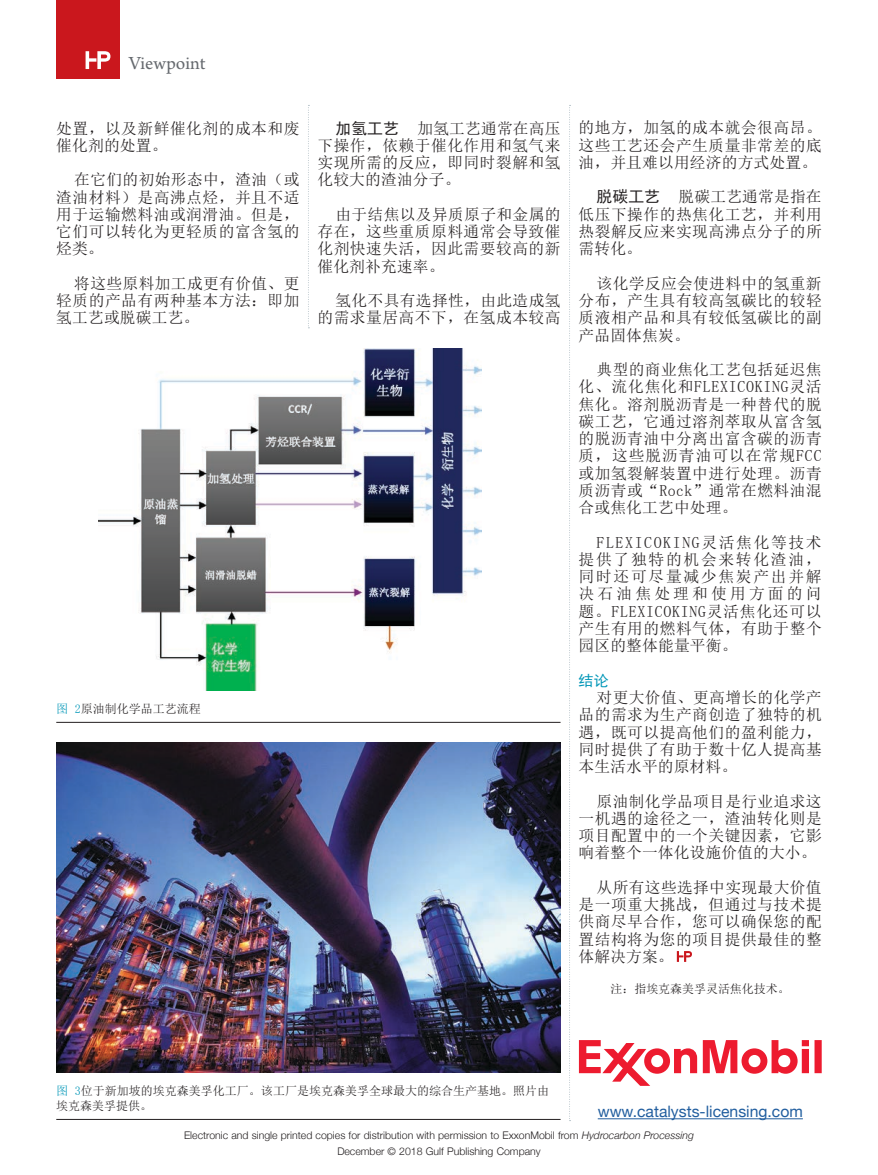
<style>
.page{position:relative;width:878px;height:1175px;background:#fff}
.page>*{position:absolute;margin:0;border:0;box-sizing:border-box;transform-origin:0 0}
.t1{font:19.5px "Arno Pro";color:#65696e}
.t2{font:15.75px/17.2px "Sim Sun";letter-spacing:.03em;color:#231f20;text-align:justify}
.t3{font:15.75px "Helvetica Neue";color:#215e9f}
.t4{font:15px "Sim Hei";color:#0397b8}
.t5{font:12px/15px "Sim Sun";color:#231f20}
.t6{font:300 10.5px/16.2px "Helvetica Neue";color:#231f20;text-align:center}
.s1{color:#0397b8}
.s2{font-family:"Sim Hei"}
.s3{font-style:italic}
</style>
<div class="page">
<div style="left:56px;top:0;width:63px;height:78px;background:#ca171d"></div>
<svg style="left:86px;top:51px;width:24px;height:18px"></svg>
<svg style="left:676px;top:951px;width:16px;height:11px"></svg>
<hr style="left:56px;top:722px;width:504px;height:1px;background:#231f20">
<svg style="left:569px;top:105px;width:1px;height:1016px"></svg>
<svg style="left:308px;top:105px;width:1px;height:223px"></svg>
<img style="left:56px;top:742px;width:504px;height:330px">
<hr style="left:56px;top:1119px;width:504px;height:1px;background:#231f20">
<svg style="left:579px;top:1040px;width:242px;height:45px"></svg>
<hr style="left:597px;top:1118px;width:205px;height:1px;background:#215e9f">
<img style="left:98px;top:349px;width:384px;height:342px">
<p class="t1" style="left:129px;top:52px;width:78px">Viewpoint</p>
<p class="t2" style="left:56px;top:119px;width:245px">处置，以及新鲜催化剂的成本和废催化剂的处置。</p>
<p class="t2" style="left:56px;top:171px;width:245px;text-indent:18px">在它们的初始形态中，渣油（或渣油材料）是高沸点烃，并且不适用于运输燃料油或润滑油。但是，它们可以转化为更轻质的富含氢的烃类。</p>
<p class="t2" style="left:56px;top:274px;width:245px;text-indent:18px">将这些原料加工成更有价值、更轻质的产品有两种基本方法：即加氢工艺或脱碳工艺。</p>
<p class="t5" style="left:56px;top:701px;width:146px"><span class="s1">图 2</span>原油制化学品工艺流程</p>
<p class="t2" style="left:317px;top:119px;width:245px;text-indent:18px"><span class="s2">加氢工艺</span> 加氢工艺通常在高压下操作，依赖于催化作用和氢气来实现所需的反应，即同时裂解和氢化较大的渣油分子。</p>
<p class="t2" style="left:317px;top:205px;width:245px;text-indent:18px">由于结焦以及异质原子和金属的存在，这些重质原料通常会导致催化剂快速失活，因此需要较高的新催化剂补充速率。</p>
<p class="t2" style="left:317px;top:292px;width:245px;text-align:right">氢化不具有选择性，由此造成氢的需求量居高不下，在氢成本较高</p>
<p class="t2" style="left:578px;top:119px;width:245px">的地方，加氢的成本就会很高昂。这些工艺还会产生质量非常差的底油，并且难以用经济的方式处置。</p>
<p class="t2" style="left:578px;top:188px;width:245px;text-indent:18px"><span class="s2">脱碳工艺</span> 脱碳工艺通常是指在低压下操作的热焦化工艺，并利用热裂解反应来实现高沸点分子的所需转化。</p>
<p class="t2" style="left:578px;top:274px;width:245px;text-indent:18px">该化学反应会使进料中的氢重新分布，产生具有较高氢碳比的较轻质液相产品和具有较低氢碳比的副产品固体焦炭。</p>
<p class="t2" style="left:578px;top:361px;width:245px;text-indent:18px">典型的商业焦化工艺包括延迟焦化、流化焦化和FLEXICOKING灵活焦化。溶剂脱沥青是一种替代的脱碳工艺，它通过溶剂萃取从富含氢的脱沥青油中分离出富含碳的沥青质，这些脱沥青油可以在常规FCC或加氢裂解装置中进行处理。沥青质沥青或“Rock”通常在燃料油混合或焦化工艺中处理。</p>
<p class="t2" style="left:578px;top:533px;width:245px;text-indent:18px">FLEXICOKING灵活焦化等技术提供了独特的机会来转化渣油，同时还可尽量减少焦炭产出并解决石油焦处理和使用方面的问题。FLEXICOKING灵活焦化还可以产生有用的燃料气体，有助于整个园区的整体能量平衡。</p>
<p class="t4" style="left:578px;top:673px;width:32px">结论</p>
<p class="t2" style="left:578px;top:689px;width:245px;text-indent:18px">对更大价值、更高增长的化学产品的需求为生产商创造了独特的机遇，既可以提高他们的盈利能力，同时提供了有助于数十亿人提高基本生活水平的原材料。</p>
<p class="t2" style="left:578px;top:792px;width:245px;text-indent:18px">原油制化学品项目是行业追求这一机遇的途径之一，渣油转化则是项目配置中的一个关键因素，它影响着整个一体化设施价值的大小。</p>
<p class="t2" style="left:578px;top:878px;width:245px;text-indent:18px">从所有这些选择中实现最大价值是一项重大挑战，但通过与技术提供商尽早合作，您可以确保您的配置结构将为您的项目提供最佳的整体解决方案。</p>
<p class="t5" style="left:610px;top:981px;width:181px">注：指埃克森美孚灵活焦化技术。</p>
<p class="t5" style="left:56px;top:1083px;width:494px"><span class="s1">图 3</span>位于新加坡的埃克森美孚化工厂。该工厂是埃克森美孚全球最大的综合生产基地。照片由埃克森美孚提供。</p>
<p class="t3" style="left:597px;top:1100px;width:207px">www.catalysts-licensing.com</p>
<p class="t6" style="left:184px;top:1126px;width:511px">Electronic and single printed copies for distribution with permission to ExxonMobil from <span class="s3">Hydrocarbon Processing<br></span>December © 2018 Gulf Publishing Company</p>
</div>
